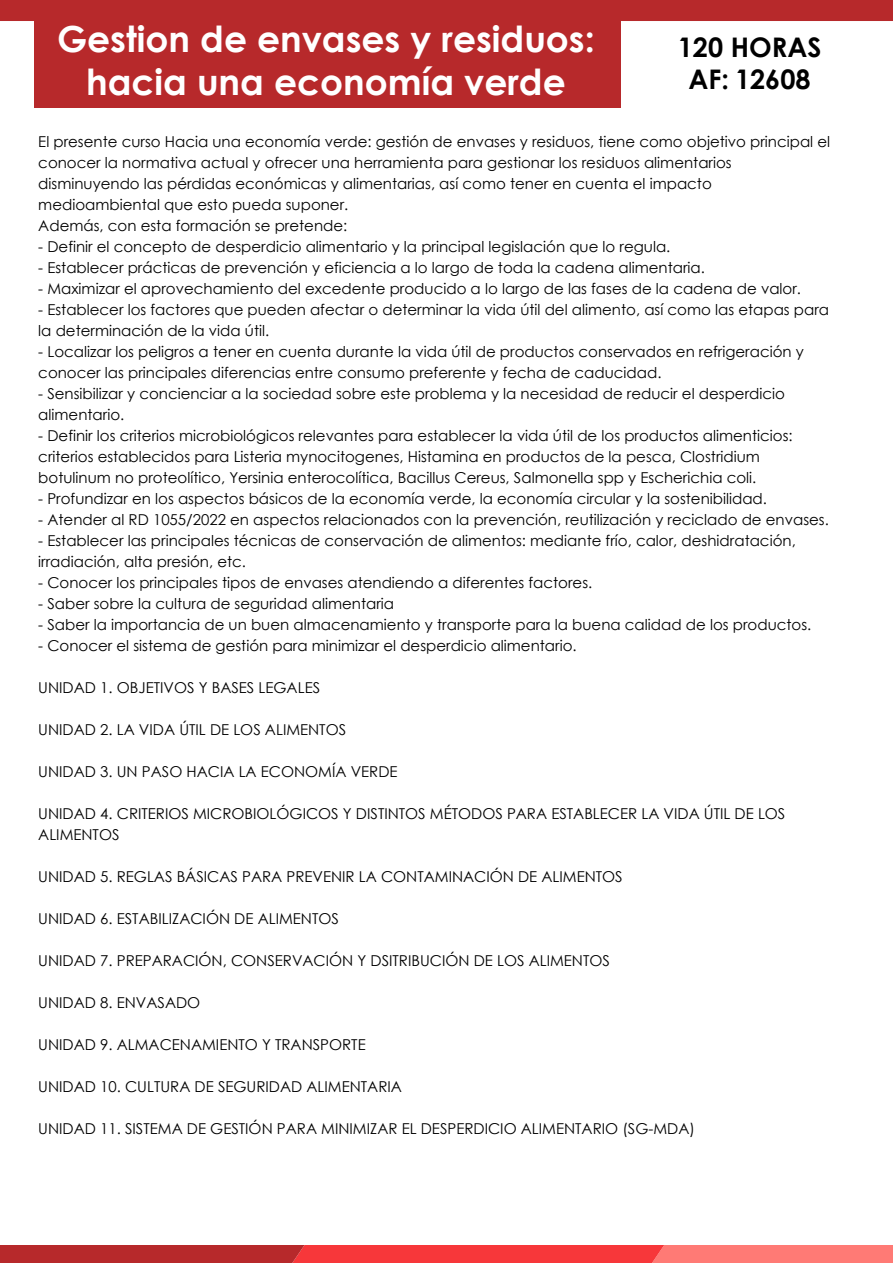
<style>
.page{position:relative;width:893px;height:1263px;background:#fff}
.page>*{position:absolute;margin:0;border:0;box-sizing:border-box;transform-origin:0 0}
.t1{font:700 36px/43.2px "Century Gothic";color:#fff;text-align:center}
.t2{font:700 27px/32.4px "Century Gothic";color:#000;text-align:center}
.t3{font:15px/21px "Century Gothic";color:#000}
</style>
<div class="page">
<div style="left:0;top:0;width:893px;height:21px;background:#b7292b"></div>
<div style="left:34px;top:0;width:586px;height:107px;background:#b7292b"></div>
<svg style="left:0;top:1245px;width:893px;height:18px;background:#e34444"></svg>
<h1 class="t1" style="left:57px;top:16px;width:539px">Gestion de envases y residuos: hacia una economía verde</h1>
<h2 class="t2" style="left:678px;top:29px;width:145px">120 HORAS<br>AF: 12608</h2>
<p class="t3" style="left:38px;top:130px;width:793px">El presente curso Hacia una economía verde: gestión de envases y residuos, tiene como objetivo principal el conocer la normativa actual y ofrecer una herramienta para gestionar los residuos alimentarios disminuyendo las pérdidas económicas y alimentarias, así como tener en cuenta el impacto medioambiental que esto pueda suponer.<br>Además, con esta formación se pretende:</p>
<p class="t3" style="left:38px;top:235px;width:634px">- Definir el concepto de desperdicio alimentario y la principal legislación que lo regula.</p>
<p class="t3" style="left:38px;top:256px;width:668px">- Establecer prácticas de prevención y eficiencia a lo largo de toda la cadena alimentaria.</p>
<p class="t3" style="left:38px;top:277px;width:764px">- Maximizar el aprovechamiento del excedente producido a lo largo de las fases de la cadena de valor.</p>
<p class="t3" style="left:38px;top:298px;width:792px">- Establecer los factores que pueden afectar o determinar la vida útil del alimento, así como las etapas para la determinación de la vida útil.</p>
<p class="t3" style="left:38px;top:340px;width:767px">- Localizar los peligros a tener en cuenta durante la vida útil de productos conservados en refrigeración y conocer las principales diferencias entre consumo preferente y fecha de caducidad.</p>
<p class="t3" style="left:38px;top:382px;width:748px">- Sensibilizar y concienciar a la sociedad sobre este problema y la necesidad de reducir el desperdicio alimentario.</p>
<p class="t3" style="left:38px;top:424px;width:756px">- Definir los criterios microbiológicos relevantes para establecer la vida útil de los productos alimenticios: criterios establecidos para Listeria mynocitogenes, Histamina en productos de la pesca, Clostridium botulinum no proteolítico, Yersinia enterocolítica, Bacillus Cereus, Salmonella spp y Escherichia coli.</p>
<p class="t3" style="left:38px;top:487px;width:730px">- Profundizar en los aspectos básicos de la economía verde, la economía circular y la sostenibilidad.</p>
<p class="t3" style="left:38px;top:508px;width:792px">- Atender al RD 1055/2022 en aspectos relacionados con la prevención, reutilización y reciclado de envases.</p>
<p class="t3" style="left:38px;top:529px;width:759px">- Establecer las principales técnicas de conservación de alimentos: mediante frío, calor, deshidratación, irradiación, alta presión, etc.</p>
<p class="t3" style="left:38px;top:571px;width:555px">- Conocer los principales tipos de envases atendiendo a diferentes factores.</p>
<p class="t3" style="left:38px;top:592px;width:357px">- Saber sobre la cultura de seguridad alimentaria</p>
<p class="t3" style="left:38px;top:613px;width:775px">- Saber la importancia de un buen almacenamiento y transporte para la buena calidad de los productos.</p>
<p class="t3" style="left:38px;top:634px;width:540px">- Conocer el sistema de gestión para minimizar el desperdicio alimentario.</p>
<p class="t3" style="left:38px;top:676px;width:283px">UNIDAD 1. OBJETIVOS Y BASES LEGALES</p>
<p class="t3" style="left:38px;top:718px;width:309px">UNIDAD 2. LA VIDA ÚTIL DE LOS ALIMENTOS</p>
<p class="t3" style="left:38px;top:760px;width:361px">UNIDAD 3. UN PASO HACIA LA ECONOMÍA VERDE</p>
<p class="t3" style="left:38px;top:802px;width:749px">UNIDAD 4. CRITERIOS MICROBIOLÓGICOS Y DISTINTOS MÉTODOS PARA ESTABLECER LA VIDA ÚTIL DE LOS<br>ALIMENTOS</p>
<p class="t3" style="left:38px;top:865px;width:586px">UNIDAD 5. REGLAS BÁSICAS PARA PREVENIR LA CONTAMINACIÓN DE ALIMENTOS</p>
<p class="t3" style="left:38px;top:907px;width:302px">UNIDAD 6. ESTABILIZACIÓN DE ALIMENTOS</p>
<p class="t3" style="left:38px;top:949px;width:573px">UNIDAD 7. PREPARACIÓN, CONSERVACIÓN Y DSITRIBUCIÓN DE LOS ALIMENTOS</p>
<p class="t3" style="left:38px;top:991px;width:164px">UNIDAD 8. ENVASADO</p>
<p class="t3" style="left:38px;top:1033px;width:329px">UNIDAD 9. ALMACENAMIENTO Y TRANSPORTE</p>
<p class="t3" style="left:38px;top:1075px;width:365px">UNIDAD 10. CULTURA DE SEGURIDAD ALIMENTARIA</p>
<p class="t3" style="left:38px;top:1117px;width:658px">UNIDAD 11. SISTEMA DE GESTIÓN PARA MINIMIZAR EL DESPERDICIO ALIMENTARIO (SG-MDA)</p>
</div>
